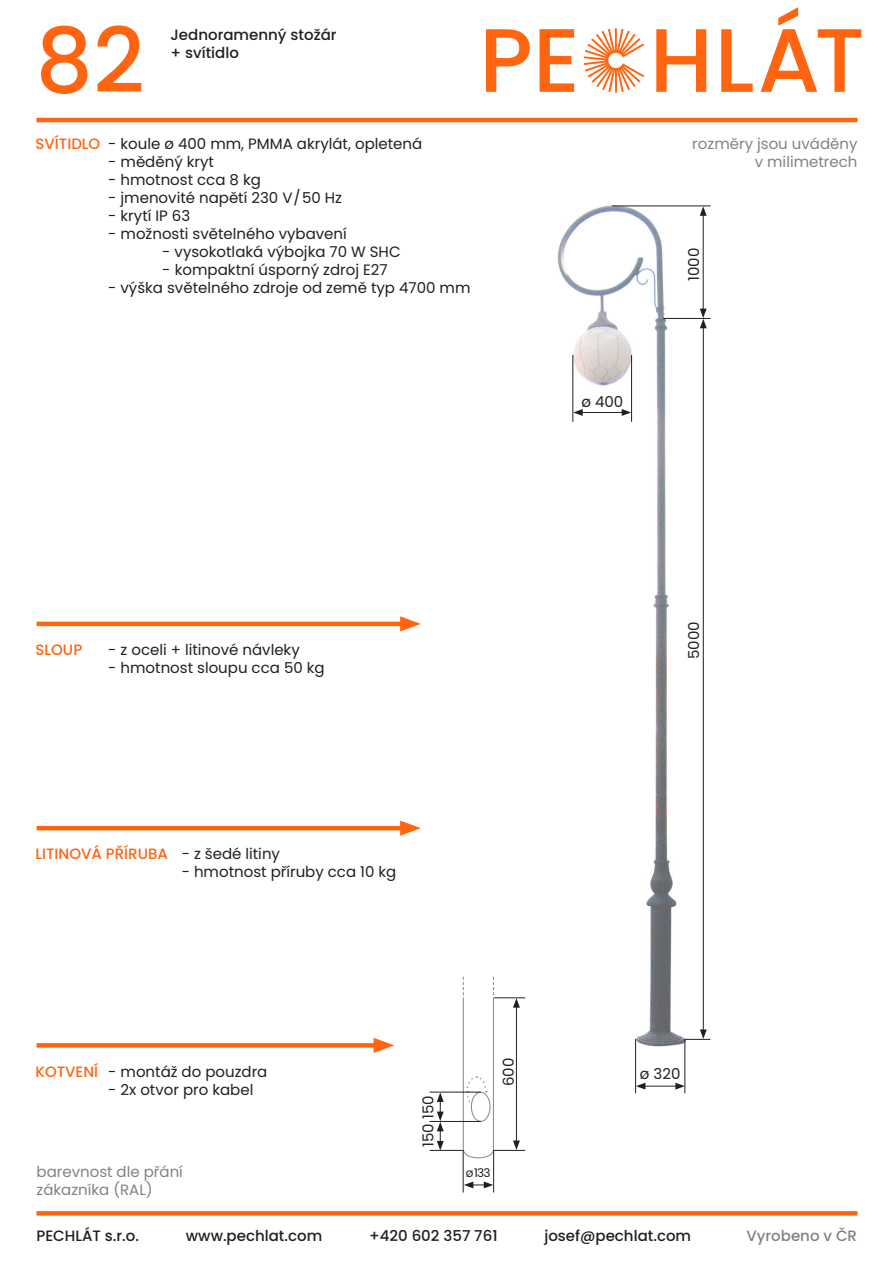
<style>
.page{position:relative;width:893px;height:1263px;background:#fff}
.page>*{position:absolute;margin:0;border:0;box-sizing:border-box;transform-origin:0 0}
.t1{font:500 90px "Poppins";color:#ff6410}
.t2{font:15px "Poppins";color:#231f20}
.t3{font:500 15px/18px "Poppins";color:#231f20}
.t4{font:15px/18px "Poppins";color:#808285;text-align:right}
.t5{font:500 15px "Poppins";color:#ff6410}
.t6{font:500 15px "Poppins";color:#808285}
.t7{font:12px "Poppins";color:#231f20}
</style>
<div class="page">
<svg style="left:36px;top:1211px;width:821px;height:4px;fill:#ff6410"></svg>
<hr style="left:36px;top:118px;width:821px;height:4px;background:#ff6410">
<svg style="left:584px;top:28px;width:60px;height:65px"></svg>
<svg style="left:486px;top:29px;width:44px;height:63px"></svg>
<svg style="left:540px;top:29px;width:34px;height:63px"></svg>
<svg style="left:656px;top:29px;width:50px;height:63px"></svg>
<svg style="left:721px;top:29px;width:32px;height:63px"></svg>
<svg style="left:760px;top:7px;width:101px;height:85px"></svg>
<svg style="left:37px;top:1043px;width:337px;height:4px"></svg>
<svg style="left:374px;top:1038px;width:20px;height:15px"></svg>
<hr style="left:37px;top:622px;width:369px;height:4px;background:#ff6410">
<svg style="left:400px;top:616px;width:21px;height:15px"></svg>
<hr style="left:37px;top:826px;width:369px;height:4px;background:#ff6410">
<svg style="left:400px;top:820px;width:21px;height:16px"></svg>
<img style="left:557px;top:206px;width:128px;height:840px">
<hr style="left:703px;top:213px;width:1px;height:98px;background:#231f20">
<svg style="left:700px;top:207px;width:7px;height:9px"></svg>
<hr style="left:580px;top:412px;width:44px;height:1px;background:#231f20">
<svg style="left:573px;top:409px;width:10px;height:7px"></svg>
<svg style="left:622px;top:409px;width:9px;height:7px"></svg>
<hr style="left:612px;top:206px;width:99px;height:1px;background:#231f20">
<hr style="left:663px;top:318px;width:48px;height:1px;background:#231f20">
<hr style="left:572px;top:355px;width:1px;height:67px;background:#231f20">
<hr style="left:631px;top:355px;width:1px;height:67px;background:#231f20">
<hr style="left:703px;top:326px;width:1px;height:706px;background:#231f20">
<svg style="left:700px;top:309px;width:7px;height:19px"></svg>
<svg style="left:685px;top:1029px;width:25px;height:11px"></svg>
<hr style="left:643px;top:1086px;width:35px;height:1px;background:#231f20">
<svg style="left:636px;top:1083px;width:9px;height:6px"></svg>
<svg style="left:675px;top:1083px;width:9px;height:6px"></svg>
<hr style="left:635px;top:1039px;width:1px;height:54px;background:#231f20">
<hr style="left:684px;top:1039px;width:1px;height:54px;background:#231f20">
<hr style="left:494px;top:1150px;width:31px;height:1px;background:#231f20">
<svg style="left:464px;top:1181px;width:29px;height:7px"></svg>
<hr style="left:463px;top:1150px;width:1px;height:42px;background:#231f20">
<hr style="left:493px;top:1150px;width:1px;height:42px;background:#231f20">
<hr style="left:516px;top:1005px;width:1px;height:138px;background:#231f20">
<svg style="left:513px;top:998px;width:7px;height:10px"></svg>
<svg style="left:513px;top:1140px;width:7px;height:10px"></svg>
<hr style="left:494px;top:997px;width:31px;height:1px;background:#231f20">
<svg style="left:437px;top:1093px;width:7px;height:57px"></svg>
<hr style="left:430px;top:1150px;width:33px;height:1px;background:#231f20">
<svg style="left:462px;top:977px;width:33px;height:182px"></svg>
<div style="left:471px;top:1092px;width:19px;height:29px;background:#fff;border-radius:50%"></div>
<div style="left:471px;top:1092px;width:19px;height:30px;border:1px solid #8a8c8f;border-radius:50%"></div>
<hr style="left:430px;top:1092px;width:51px;height:1px;background:#231f20">
<hr style="left:430px;top:1121px;width:51px;height:1px;background:#231f20">
<h1 class="t1" style="left:36px;top:9px;width:111px">82</h1>
<p class="t3" style="left:171px;top:26px;width:168px">Jednoramenný stožár + svítidlo</p>
<p class="t5" style="left:36px;top:135px;width:66px">SVÍTIDLO</p>
<p class="t2" style="left:108px;top:135px;width:315px">- koule ø 400 mm, PMMA akrylát, opletená</p>
<p class="t2" style="left:108px;top:153px;width:107px">- měděný kryt</p>
<p class="t2" style="left:108px;top:171px;width:154px">- hmotnost cca 8 kg</p>
<p class="t2" style="left:108px;top:189px;width:235px">- jmenovité napětí 230 V/50 Hz</p>
<p class="t2" style="left:108px;top:207px;width:83px">- krytí IP 63</p>
<p class="t2" style="left:108px;top:225px;width:240px">- možnosti světelného vybavení</p>
<p class="t2" style="left:162px;top:243px;width:240px">- vysokotlaká výbojka 70 W SHC</p>
<p class="t2" style="left:162px;top:261px;width:227px">- kompaktní úsporný zdroj E27</p>
<p class="t2" style="left:108px;top:279px;width:364px">- výška světelného zdroje od země typ 4700 mm</p>
<p class="t2" style="left:581px;top:393px;width:43px">ø 400</p>
<p class="t4" style="left:692px;top:135px;width:167px">rozměry jsou uváděny v milimetrech</p>
<p class="t2" style="left:685px;top:281px;width:35px;rotate:-90deg">1000</p>
<p class="t5" style="left:36px;top:641px;width:48px">SLOUP</p>
<p class="t2" style="left:108px;top:641px;width:193px">- z oceli + litinové návleky</p>
<p class="t2" style="left:108px;top:659px;width:218px">- hmotnost sloupu cca 50 kg</p>
<p class="t5" style="left:36px;top:845px;width:134px">LITINOVÁ PŘÍRUBA</p>
<p class="t2" style="left:182px;top:845px;width:100px">- z šedé litiny</p>
<p class="t2" style="left:182px;top:863px;width:216px">- hmotnost příruby cca 10 kg</p>
<p class="t5" style="left:36px;top:1062px;width:64px">KOTVENÍ</p>
<p class="t2" style="left:108px;top:1062px;width:161px">- montáž do pouzdra</p>
<p class="t2" style="left:108px;top:1080px;width:147px">- 2x otvor pro kabel</p>
<p class="t2" style="left:420px;top:1147px;width:53px;rotate:-90deg">150 150</p>
<p class="t2" style="left:500px;top:1086px;width:30px;rotate:-90deg">600</p>
<p class="t2" style="left:685px;top:659px;width:39px;rotate:-90deg">5000</p>
<p class="t2" style="left:640px;top:1065px;width:42px">ø 320</p>
<p class="t4" style="left:37px;top:1163px;width:148px;text-align:left">barevnost dle přání zákazníka (RAL)</p>
<p class="t3" style="left:36px;top:1227px;width:104px">PECHLÁT s.r.o.</p>
<p class="t3" style="left:186px;top:1227px;width:138px">www.pechlat.com</p>
<p class="t3" style="left:369px;top:1227px;width:130px">+420 602 357 761</p>
<p class="t3" style="left:544px;top:1227px;width:148px">josef@pechlat.com</p>
<p class="t7" style="left:466px;top:1166px;width:26px">ø 133</p>
<p class="t6" style="left:746px;top:1227px;width:112px">Vyrobeno v ČR</p>
</div>
